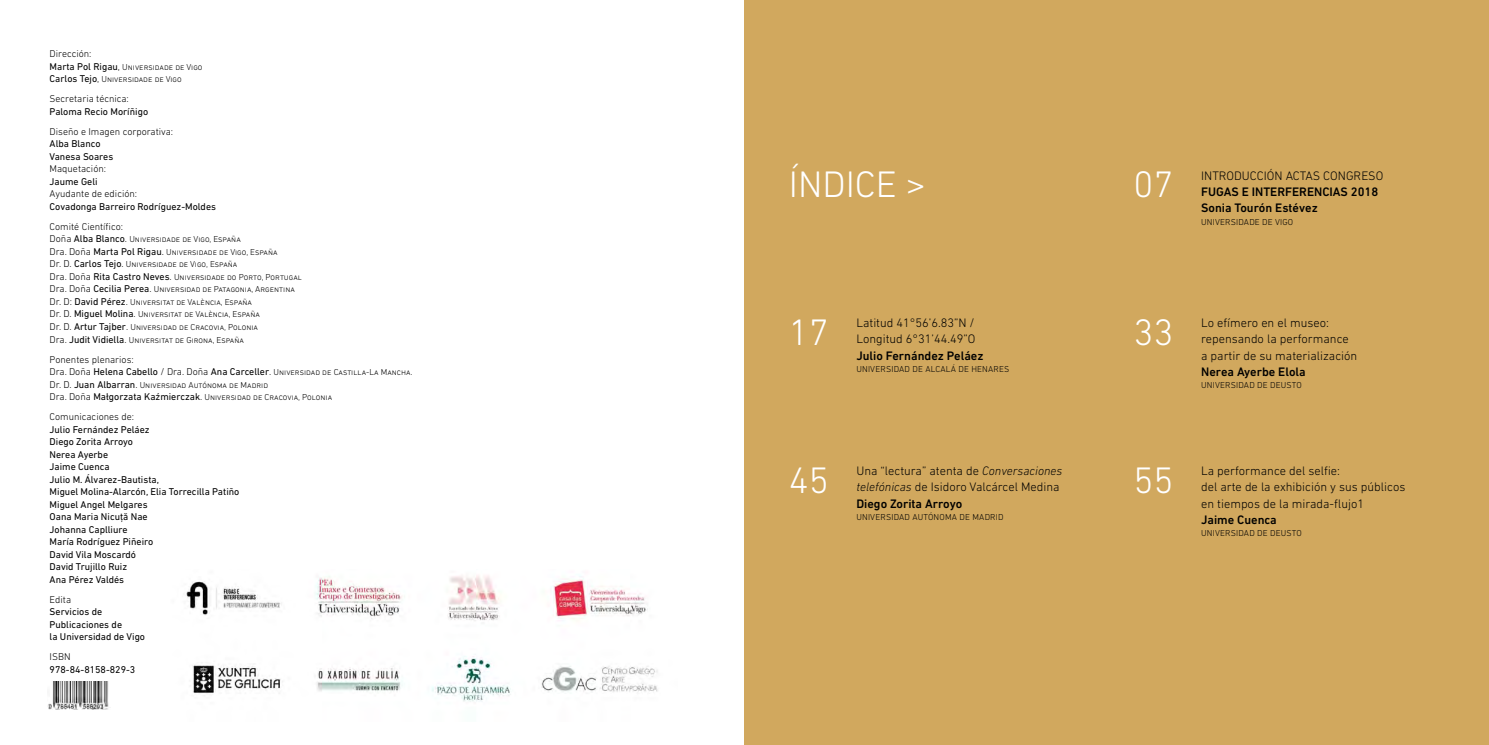
<style>
.page{position:relative;width:1489px;height:745px;background:#fff}
.page>*{position:absolute;margin:0;border:0;box-sizing:border-box;transform-origin:0 0}
.t1{font:37.5px "DIN Next LT Pro Light 2";color:#fff}
.t2{font:12.5px/16.2px "DIN Next LT Pro Light 2";color:#000}
.t3{font:12.5px/16.2px "DIN Next LT Pro Medium 2";color:#000}
.t4{font:10px/12.5px "DIN Next LT Pro Regular 2";color:#000}
.t5{font:10px "DIN Next LT Pro Light 2";color:#000}
.t6{font:8.75px/12.5px "DIN Next LT Pro Light 2";color:#000}
.t7{font:8.75px "DIN Next LT Pro Light 2";letter-spacing:.02em;color:#000}
.s1{font-family:"DIN Next LT Pro Regular 2";font-size:10px}
.s2{font-size:10px}
.s3{font-family:"DIN Next LT Pro Light Italic 2"}
</style>
<div class="page">
<img style="left:186px;top:575px;width:472px;height:127px">
<div style="left:744px;top:0;width:744px;height:744px;background:#d1a85e"></div>
<img style="left:48px;top:681px;width:61px;height:28px">
<p class="t5" style="left:50px;top:48px;width:43px">Dirección:</p>
<p class="t6" style="left:50px;top:60px;width:154px"><span class="s1">Marta Pol Rigau</span><span class="s2">,</span> Universidade de Vigo<br><span class="s1">Carlos Tejo</span><span class="s2">,</span> Universidade de Vigo</p>
<p class="t5" style="left:50px;top:93px;width:81px">Secretaria técnica:</p>
<p class="t4" style="left:50px;top:105px;width:100px">Paloma Recio Moríñigo</p>
<p class="t5" style="left:50px;top:125px;width:125px">Diseño e Imagen corporativa:</p>
<p class="t4" style="left:50px;top:137px;width:65px">Alba Blanco<br>Vanesa Soares</p>
<p class="t5" style="left:50px;top:163px;width:58px">Maquetación:</p>
<p class="t4" style="left:50px;top:175px;width:50px">Jaume Geli</p>
<p class="t5" style="left:50px;top:188px;width:89px">Ayudante de edición:</p>
<p class="t4" style="left:50px;top:200px;width:168px">Covadonga Barreiro Rodríguez-Moldes</p>
<p class="t5" style="left:50px;top:220px;width:75px">Comité Científico:</p>
<p class="t6" style="left:50px;top:233px;width:254px"><span class="s2">Doña</span> <span class="s1">Alba Blanco</span><span class="s2">.</span> Universidade de Vigo, España<br><span class="s2">Dra. Doña</span> <span class="s1">Marta Pol Rigau</span><span class="s2">.</span> Universidade de Vigo, España<br><span class="s2">Dr. D.</span> <span class="s1">Carlos Tejo</span><span class="s2">.</span> Universidade de Vigo, España<br><span class="s2">Dra. Doña</span> <span class="s1">Rita Castro Neves</span><span class="s2">.</span> Universidade do Porto, Portugal <span class="s2">Dra. Doña</span> <span class="s1">Cecilia Perea</span><span class="s2">.</span> Universidad de Patagonia, Argentina <span class="s2">Dr. D:</span> <span class="s1">David Pérez</span><span class="s2">.</span> Universitat de València, España<br><span class="s2">Dr. D.</span> <span class="s1">Miguel Molina</span><span class="s2">.</span> Universitat de València, España<br><span class="s2">Dr. D.</span> <span class="s1">Artur Tajber</span><span class="s2">.</span> Universidad de Cracovia, Polonia<br><span class="s2">Dra.</span> <span class="s1">Judit Vidiella</span><span class="s2">.</span> Universitat de Girona, España</p>
<p class="t5" style="left:50px;top:353px;width:86px">Ponentes plenarios:</p>
<p class="t6" style="left:50px;top:365px;width:364px"><span class="s2">Dra. Doña</span> <span class="s1">Helena Cabello</span> <span class="s2">/ Dra. Doña</span> <span class="s1">Ana Carceller</span><span class="s2">.</span> Universidad de Castilla-La Mancha.<br><span class="s2">Dr. D.</span> <span class="s1">Juan Albarran</span><span class="s2">.</span> Universidad Autónoma de Madrid<br><span class="s2">Dra. Doña</span> <span class="s1">Małgorzata Kaźmierczak</span><span class="s2">.</span> Universidad de Cracovia, Polonia</p>
<p class="t5" style="left:50px;top:410px;width:86px">Comunicaciones de:</p>
<p class="t4" style="left:50px;top:422px;width:191px">Julio Fernández Peláez<br>Diego Zorita Arroyo<br>Nerea Ayerbe<br>Jaime Cuenca<br>Julio M. Álvarez-Bautista,<br>Miguel Molina-Alarcón, Elia Torrecilla Patiño<br>Miguel Angel Melgares<br>Oana Maria Nicuță Nae<br>Johanna Caplliure<br>María Rodríguez Piñeiro<br>David Vila Moscardó<br>David Trujillo Ruiz<br>Ana Pérez Valdés</p>
<p class="t5" style="left:50px;top:593px;width:23px">Edita</p>
<p class="t4" style="left:50px;top:605px;width:97px">Servicios de<br>Publicaciones de<br>la Universidad de Vigo</p>
<p class="t5" style="left:50px;top:650px;width:22px">ISBN</p>
<p class="t4" style="left:50px;top:662px;width:87px">978-84-8158-829-3</p>
<h1 class="t1" style="left:788px;top:163px;width:138px">ÍNDICE &gt;</h1>
<h1 class="t1" style="left:788px;top:310px;width:41px">17</h1>
<h2 class="t2" style="left:856px;top:314px;width:120px">Latitud 41°56’6.83”N /<br>Longitud 6°31’44.49”O</h2>
<h2 class="t3" style="left:856px;top:347px;width:129px">Julio Fernández Peláez</h2>
<p class="t6" style="left:856px;top:362px;width:12px">Universidad</p>
<p class="t6" style="left:912px;top:362px;width:24px">de Alcal</p>
<p class="t6" style="left:950px;top:362px;width:33px">á de Henares</p>
<h1 class="t1" style="left:788px;top:458px;width:41px">45</h1>
<h2 class="t2" style="left:856px;top:462px;width:207px">Una “lectura” atenta de <span class="s3">Conversaciones telefónicas</span> de Isidoro Valcárcel Medina</h2>
<h2 class="t3" style="left:856px;top:495px;width:107px">Diego Zorita Arroyo</h2>
<p class="t6" style="left:856px;top:510px;width:12px">Universidad</p>
<p class="t6" style="left:912px;top:510px;width:12px">Autónoma</p>
<p class="t6" style="left:959px;top:510px;width:26px">de Madrid</p>
<h1 class="t1" style="left:1133px;top:163px;width:41px">07</h1>
<h2 class="t2" style="left:1200px;top:167px;width:184px">INTRODUCCIÓN ACTAS CONGRESO</h2>
<h2 class="t3" style="left:1200px;top:183px;width:179px">FUGAS E INTERFERENCIAS 2018<br>Sonia Tourón Estévez</h2>
<p class="t7" style="left:1200px;top:216px;width:94px">UNIVERSIDADE DE VIGO</p>
<h1 class="t1" style="left:1133px;top:310px;width:41px">33</h1>
<h2 class="t2" style="left:1200px;top:314px;width:158px">Lo efímero en el museo: repensando la performance a partir de su materialización</h2>
<h2 class="t3" style="left:1200px;top:363px;width:106px">Nerea Ayerbe Elola</h2>
<p class="t6" style="left:1200px;top:379px;width:12px">Universidad</p>
<p class="t6" style="left:1257px;top:379px;width:46px">de DEUSTO</p>
<h1 class="t1" style="left:1133px;top:458px;width:41px">55</h1>
<h2 class="t2" style="left:1200px;top:462px;width:206px">La performance del selfie:<br>del arte de la exhibición y sus públicos en tiempos de la mirada-flujo1</h2>
<h2 class="t3" style="left:1200px;top:511px;width:77px">Jaime Cuenca</h2>
<p class="t6" style="left:1200px;top:527px;width:12px">Universidad</p>
<p class="t6" style="left:1257px;top:527px;width:25px">de Deusto</p>
</div>
